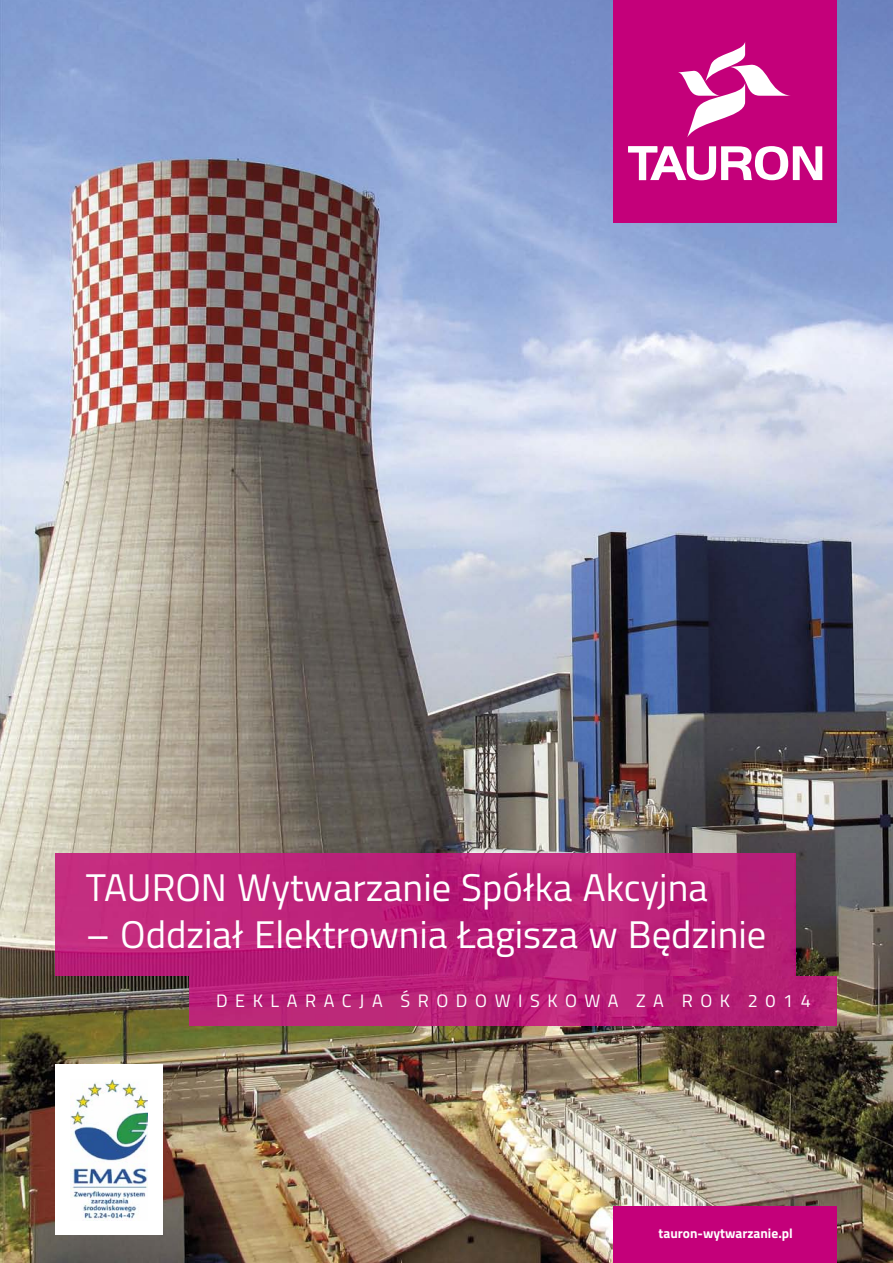
<style>
.page{position:relative;width:893px;height:1263px;background:#fff}
.page>*{position:absolute;margin:0;border:0;box-sizing:border-box;transform-origin:0 0}
.t1{font:38.55px "Titillium";color:#fff}
.t2{font:18px "Titillium";letter-spacing:.42em;color:#fff}
.t3{font:700 13.5px "Titillium";color:#fff}
</style>
<div class="page">
<img style="left:0;top:0;width:893px;height:1263px">
<img style="left:190px;top:976px;width:647px;height:49px">
<img style="left:55px;top:975px;width:782px;height:1px">
<img style="left:56px;top:854px;width:739px;height:121px">
<div style="left:614px;top:0;width:223px;height:222px;background:#c4007a"></div>
<svg style="left:678px;top:42px;width:112px;height:95px"></svg>
<svg style="left:628px;top:146px;width:194px;height:34px"></svg>
<div style="left:614px;top:1206px;width:223px;height:57px;background:#c4007a"></div>
<div style="left:55px;top:1064px;width:108px;height:170px;background:#fff"></div>
<img style="left:70px;top:1079px;width:78px;height:140px">
<p class="t1" style="left:86px;top:865px;width:624px">TAURON Wytwarzanie Spółka Akcyjna</p>
<p class="t1" style="left:86px;top:912px;width:682px">– Oddział Elektrownia Łagisza w Będzinie</p>
<p class="t2" style="left:216px;top:990px;width:596px">DEKLARACJA ŚRODOWISKOWA ZA ROK 2014</p>
<p class="t3" style="left:659px;top:1228px;width:136px">tauron-wytwarzanie.pl</p>
</div>
